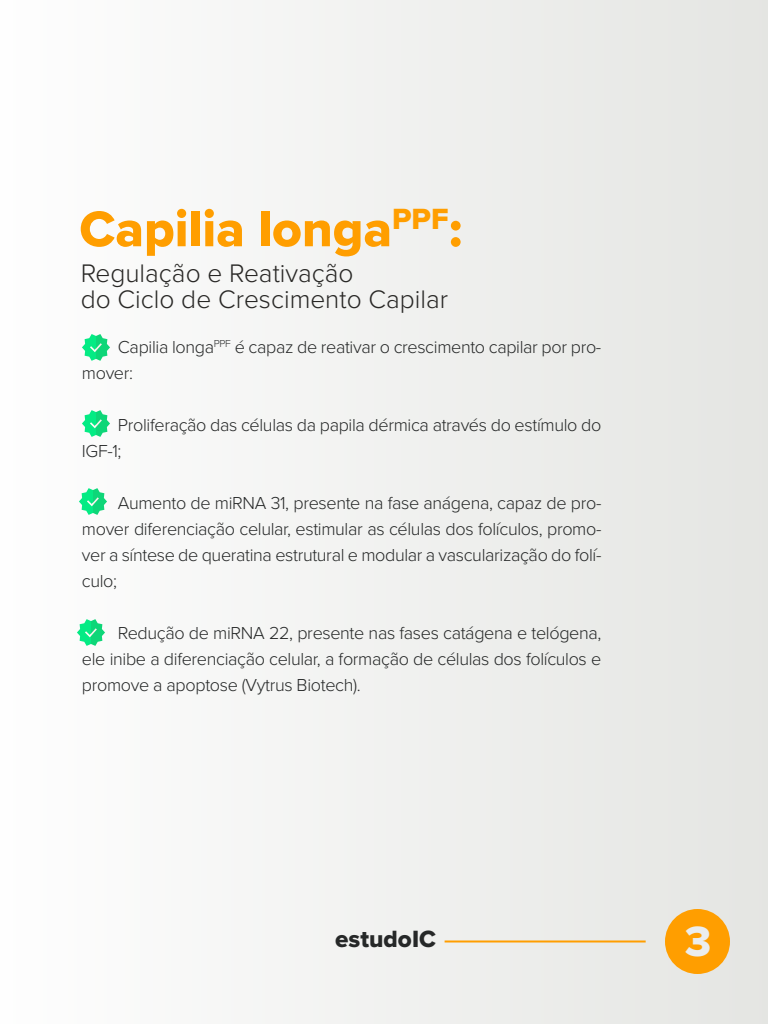
<style>
.page{position:relative;width:768px;height:1024px;background:#fff}
.page>*{position:absolute;margin:0;border:0;box-sizing:border-box;transform-origin:0 0}
.t1{font:52px "Proxima Nova Extrabld";color:#ff9e00}
.t2{font:43.9px "Proxima Nova Extrabld";color:#ebeded}
.t3{font:300 26.3px/26.5px "Proxima Nova";color:#282725}
.t4{font:24.4px "Proxima Nova Extrabld";color:#262828}
.t5{font:300 18px/26px "Proxima Nova";letter-spacing:-.02em;color:#262828}
</style>
<div class="page">
<div style="left:0;top:0;width:768px;height:1024px;background:linear-gradient(to right,#fefefe,#e4e5e2)"></div>
<div style="left:665px;top:909px;width:65px;height:65px;background:#ff9e00;border-radius:50%"></div>
<hr style="left:445px;top:940px;width:201px;height:2px;background:#ff9e00">
<svg style="left:82px;top:334px;width:28px;height:27px"></svg>
<svg style="left:82px;top:410px;width:28px;height:27px"></svg>
<svg style="left:79px;top:488px;width:28px;height:27px"></svg>
<svg style="left:77px;top:619px;width:28px;height:27px"></svg>
<h1 class="t1" style="left:79px;top:190px;width:384px">Capilia longa<sup>PPF</sup>:</h1>
<h3 class="t3" style="left:81px;top:258px;width:369px">Regulação e Reativação<br>do Ciclo de Crescimento Capilar</h3>
<p class="t5" style="left:82px;top:333px;width:521px;text-indent:36px">Capilia longa<sup>PPF</sup> é capaz de reativar o crescimento capilar por pro&shy;mover:</p>
<p class="t5" style="left:82px;top:411px;width:521px;text-indent:36px">Proliferação das células da papila dérmica através do estímulo do<br>IGF-1;</p>
<p class="t5" style="left:82px;top:489px;width:521px;text-align:justify;text-indent:36px">Aumento de miRNA 31, presente na fase anágena, capaz de pro&shy;mover diferenciação celular, estimular as células dos folículos, promo&shy;ver a síntese de queratina estrutural e modular a vascularização do folí&shy;culo;</p>
<p class="t5" style="left:82px;top:619px;width:521px;text-align:justify;text-indent:36px">Redução de miRNA 22, presente nas fases catágena e telógena, ele inibe a diferenciação celular, a formação de células dos folículos e promove a apoptose (Vytrus Biotech).</p>
<h3 class="t4" style="left:335px;top:921px;width:102px">estudoIC</h3>
<h2 class="t2" style="left:685px;top:909px;width:28px">3</h2>
</div>
